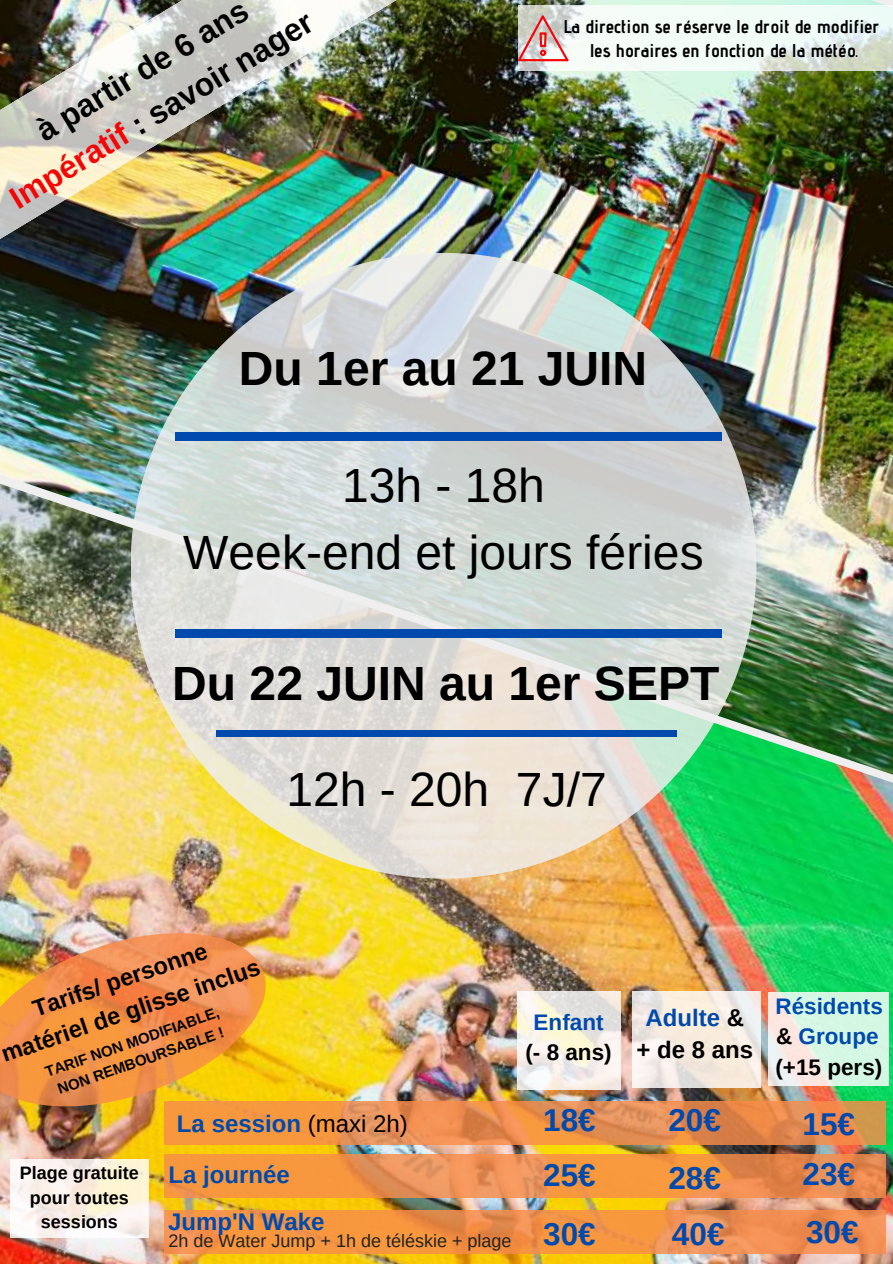
<style>
.page{position:relative;width:893px;height:1264px;background:#fff}
.page>*{position:absolute;margin:0;border:0;box-sizing:border-box;transform-origin:0 0}
.t1{font:48px/66.3px "Arimo";color:#000;text-align:center}
.t2{font:700 48px "Arimo";color:#000}
.t3{font:700 31.5px/43.5px "Arimo";color:#000;text-align:center}
.t4{font:700 31.5px/54.9px "Arimo";color:#004aad}
.t5{font:700 24px/50.7px "Arimo";color:#004aad}
.t6{font:700 24px/32.7px "Arimo";color:#000;text-align:center}
.t7{font:700 23.55px/32.7px "Arimo";color:#000;text-align:center}
.t8{font:700 22.5px/30.3px "Arimo";color:#004aad}
.t9{font:700 22.5px "Arimo";color:#000}
.t10{font:700 18.45px/24.8px "Advent Pro";color:#000;text-align:center}
.t11{font:18px "Arimo";color:#222}
.t12{font:700 18px/24.8px "Arimo";color:#000;text-align:center}
.t13{font:700 15px/20.2px "Arimo";color:#000;text-align:center}
.s1{color:#f40606}
.s2{color:#000}
.s3{color:#004aad}
.s4{font-weight:400;color:#000}
</style>
<div class="page">
<img style="left:0;top:791px;width:892px;height:472px">
<svg style="left:516px;top:990px;width:104px;height:99px"></svg>
<svg style="left:164px;top:1101px;width:721px;height:44px;background:#e88e4c"></svg>
<img style="left:0;top:0;width:892px;height:791px">
<img style="left:131px;top:253px;width:625px;height:625px">
<div style="left:175px;top:630px;width:546px;height:7px;background:#004aad"></div>
<img style="left:0;top:0;width:472px;height:266px">
<svg style="left:164px;top:1153px;width:721px;height:44px;background:#ee9249"></svg>
<svg style="left:164px;top:1210px;width:721px;height:43px;background:#f19148"></svg>
<img style="left:0;top:921px;width:277px;height:197px">
<svg style="left:632px;top:990px;width:128px;height:97px;background:#f3eae1"></svg>
<svg style="left:10px;top:1159px;width:139px;height:79px"></svg>
<svg style="left:518px;top:5px;width:374px;height:66px;fill:#f2fcf7"></svg>
<svg style="left:518px;top:15px;width:50px;height:46px;background:#dab2b0"></svg>
<div style="left:216px;top:731px;width:460px;height:5px;background:#004aad"></div>
<svg style="left:768px;top:992px;width:120px;height:94px;background:#e0f2e4"></svg>
<div style="left:175px;top:432px;width:546px;height:8px;background:#004aad"></div>
<h2 class="t3" style="left:-22px;top:143px;width:350px;rotate:-31deg">à partir de 6 ans<br><span class="s1">Impératif</span> : savoir nager</h2>
<p class="t10" style="left:563px;top:13px;width:317px">La direction se réserve le droit de modifier les horaires en fonction de la météo.</p>
<h1 class="t2" style="left:239px;top:341px;width:410px">Du 1er au 21 JUIN</h1>
<h1 class="t1" style="left:183px;top:452px;width:522px">13h - 18h<br>Week-end et jours féries</h1>
<h1 class="t2" style="left:172px;top:656px;width:548px">Du 22 JUIN au 1er SEPT</h1>
<h1 class="t1" style="left:286px;top:756px;width:322px">12h - 20h 7J/7</h1>
<p class="t7" style="left:-14px;top:1008px;width:273px;rotate:-19deg">Tarifs/ personne matériel de glisse inclus</p>
<p class="t13" style="left:42px;top:1062px;width:185px;rotate:-19deg">TARIF NON MODIFIABLE,<br>NON REMBOURSABLE !</p>
<p class="t8" style="left:775px;top:990px;width:109px">Résidents <span class="s2">&amp;</span> Groupe <span class="s2">(+15 pers)</span></p>
<h3 class="t6" style="left:636px;top:1001px;width:118px"><span class="s3">Adulte</span> &amp; + de 8 ans</h3>
<p class="t8" style="left:533px;top:1007px;width:71px">Enfant</p>
<p class="t9" style="left:525px;top:1040px;width:88px">(- 8 ans)</p>
<p class="t12" style="left:20px;top:1160px;width:120px">Plage gratuite pour toutes sessions</p>
<h3 class="t5" style="left:168px;top:1098px;width:241px;text-indent:9px">La session <span class="s4">(maxi 2h)<br></span>La journée</h3>
<h3 class="t5" style="left:168px;top:1196px;width:158px">Jump'N Wake</h3>
<p class="t11" style="left:168px;top:1230px;width:344px">2h de Water Jump + 1h de téléskie + plage</p>
<h2 class="t4" style="left:543px;top:1092px;width:54px">18€<br>25€</h2>
<h2 class="t4" style="left:668px;top:1092px;width:54px">20€</h2>
<h2 class="t4" style="left:668px;top:1150px;width:54px">28€</h2>
<h2 class="t4" style="left:543px;top:1206px;width:54px">30€</h2>
<h2 class="t4" style="left:672px;top:1206px;width:54px">40€</h2>
<h2 class="t4" style="left:802px;top:1096px;width:54px">15€</h2>
<h2 class="t4" style="left:802px;top:1146px;width:54px">23€</h2>
<h2 class="t4" style="left:806px;top:1204px;width:54px">30€</h2>
</div>
